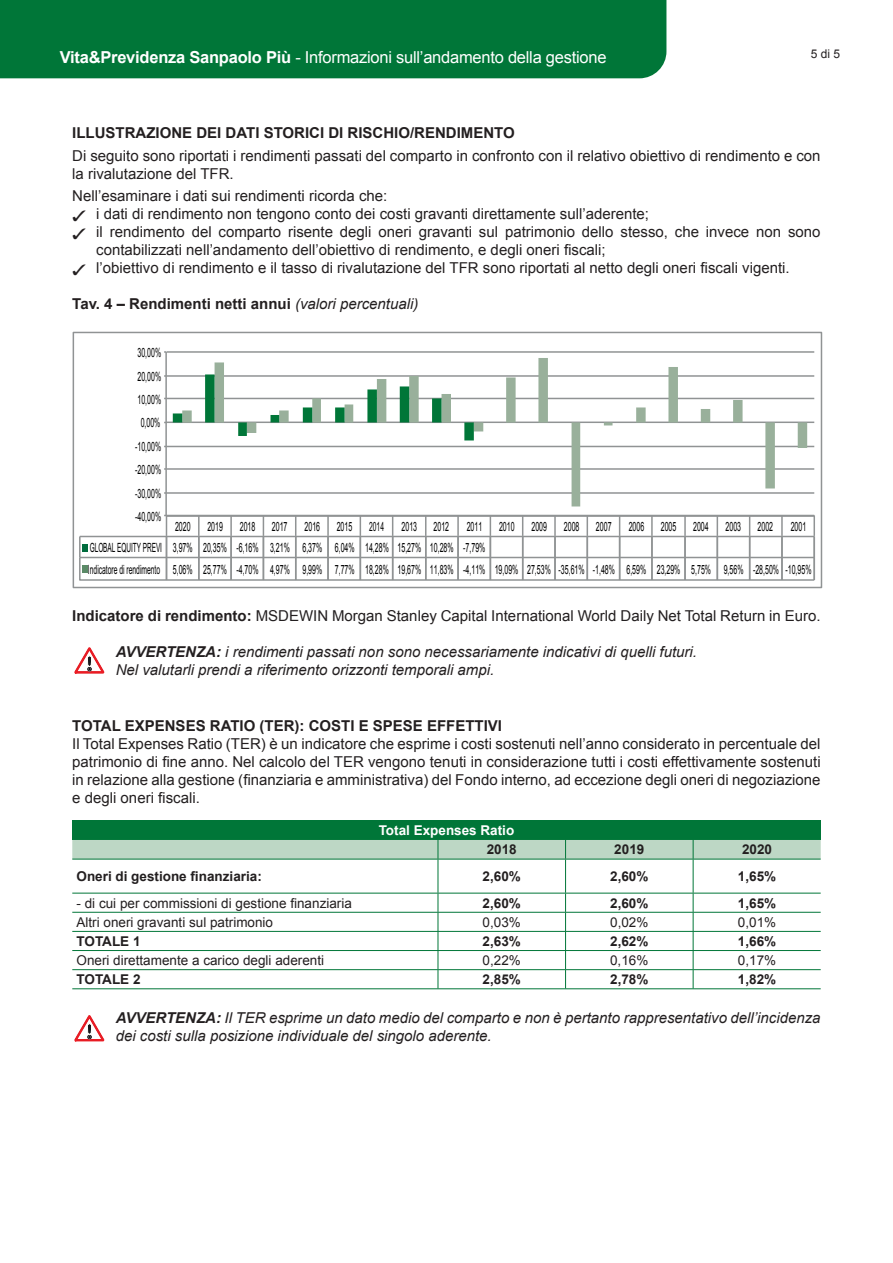
<style>
.page{position:relative;width:893px;height:1263px;background:#fff}
.page>*{position:absolute;margin:0;border:0;box-sizing:border-box;transform-origin:0 0}
.t1{font:16.5px "Arial";letter-spacing:-.015em;color:#fff}
.t2{font:15px/18px "Arial";color:#231f20}
.t3{font:italic 15px/18px "Arial";color:#231f20}
.t4{font:700 15px "Arial";color:#231f20}
.t5{font:13.5px "Arial";color:#231f20}
.t6{font:700 13.5px "Arial";color:#231f20}
.t7{font:700 13.5px "Arial";color:#fff}
.t8{font:12.75px/22px "Arial";color:#000;scale:.55 1}
.t9{font:12.75px "Arial";color:#000;scale:.53 1}
.t10{font:12px "Arial";color:#231f20}
.s1{font-weight:700}
.s2{font-weight:400;font-style:italic}
.s3{font-style:inherit}
</style>
<div class="page">
<svg style="left:72px;top:331px;width:751px;height:258px"></svg>
<svg style="left:182px;top:358px;width:625px;height:148px"></svg>
<svg style="left:173px;top:374px;width:301px;height:66px"></svg>
<div style="left:72px;top:821px;width:749px;height:19px;background:#007638"></div>
<hr style="left:72px;top:859px;width:749px;height:1px;background:#007638">
<hr style="left:72px;top:893px;width:749px;height:1px;background:#007638">
<hr style="left:72px;top:912px;width:749px;height:1px;background:#007638">
<hr style="left:72px;top:931px;width:749px;height:1px;background:#007638">
<hr style="left:72px;top:950px;width:749px;height:1px;background:#007638">
<hr style="left:72px;top:969px;width:749px;height:1px;background:#007638">
<hr style="left:72px;top:988px;width:749px;height:1px;background:#007638">
<hr style="left:438px;top:859px;width:1px;height:34px;background:#007638">
<svg style="left:438px;top:893px;width:1px;height:95px"></svg>
<div style="left:72px;top:840px;width:749px;height:19px;background:#bdd7c5"></div>
<hr style="left:565px;top:859px;width:1px;height:34px;background:#007638">
<svg style="left:565px;top:893px;width:1px;height:95px"></svg>
<hr style="left:693px;top:859px;width:1px;height:34px;background:#007638">
<svg style="left:693px;top:893px;width:1px;height:95px"></svg>
<div style="left:0;top:0;width:666px;height:78px;background:#007638"></div>
<svg style="left:75px;top:647px;width:29px;height:26px"></svg>
<div style="left:87px;top:656px;width:5px;height:10px;background:#18171c;border-radius:2px"></div>
<div style="left:87px;top:656px;width:5px;height:11px;border:1px solid #fffef9;border-radius:2px"></div>
<svg style="left:75px;top:1015px;width:29px;height:26px"></svg>
<div style="left:87px;top:1023px;width:5px;height:11px;background:#18171c;border-radius:2px"></div>
<div style="left:87px;top:1023px;width:5px;height:11px;border:1px solid #fffef9;border-radius:2px"></div>
<p class="t1" style="left:60px;top:49px;width:548px"><span class="s1">Vita&amp;Previdenza Sanpaolo Più</span> - Informazioni sull’andamento della gestione</p>
<p class="t10" style="left:811px;top:47px;width:31px">5 di 5</p>
<p class="t4" style="left:72px;top:125px;width:444px">ILLUSTRAZIONE DEI DATI STORICI DI RISCHIO/RENDIMENTO</p>
<p class="t2" style="left:72px;top:147px;width:750px">Di seguito sono riportati i rendimenti passati del comparto in confronto con il relativo obiettivo di rendimento e con la rivalutazione del TFR.</p>
<p class="t2" style="left:72px;top:187px;width:317px">Nell’esaminare i dati sui rendimenti ricorda che:</p>
<p class="t2" style="left:72px;top:205px;width:578px">✓ i dati di rendimento non tengono conto dei costi gravanti direttamente sull’aderente;</p>
<p class="t2" style="left:96px;top:223px;width:726px;text-indent:-24px">✓ il rendimento del comparto risente degli oneri gravanti sul patrimonio dello stesso, che invece non sono contabilizzati nell’andamento dell’obiettivo di rendimento, e degli oneri fiscali;</p>
<p class="t2" style="left:72px;top:259px;width:719px">✓ l’obiettivo di rendimento e il tasso di rivalutazione del TFR sono riportati al netto degli oneri fiscali vigenti.</p>
<p class="t4" style="left:72px;top:295px;width:348px">Tav. 4 – Rendimenti netti annui <span class="s2">(valori percentuali)</span></p>
<p class="t8" style="left:138px;top:342px;width:45px">30,00%</p>
<p class="t8" style="left:138px;top:365px;width:45px">20,00%</p>
<p class="t8" style="left:138px;top:388px;width:45px">10,00%</p>
<p class="t8" style="left:141px;top:412px;width:38px">0,00%</p>
<p class="t8" style="left:135px;top:435px;width:49px">-10,00%</p>
<p class="t8" style="left:135px;top:459px;width:49px">-20,00%</p>
<p class="t8" style="left:135px;top:482px;width:49px">-30,00%</p>
<p class="t8" style="left:135px;top:506px;width:49px">-40,00%</p>
<p class="t8" style="left:175px;top:516px;width:30px">2020</p>
<p class="t8" style="left:207px;top:516px;width:30px">2019</p>
<p class="t8" style="left:240px;top:516px;width:30px">2018</p>
<p class="t8" style="left:272px;top:516px;width:30px">2017</p>
<p class="t8" style="left:305px;top:516px;width:30px">2016</p>
<p class="t8" style="left:337px;top:516px;width:30px">2015</p>
<p class="t9" style="left:369px;top:519px;width:30px">2014</p>
<p class="t8" style="left:402px;top:516px;width:30px">2013</p>
<p class="t8" style="left:434px;top:516px;width:30px">2012</p>
<p class="t8" style="left:467px;top:516px;width:30px">2011</p>
<p class="t8" style="left:499px;top:516px;width:30px">2010</p>
<p class="t8" style="left:531px;top:516px;width:30px">2009</p>
<p class="t8" style="left:564px;top:516px;width:30px">2008</p>
<p class="t8" style="left:596px;top:516px;width:30px">2007</p>
<p class="t8" style="left:629px;top:516px;width:30px">2006</p>
<p class="t8" style="left:661px;top:516px;width:30px">2005</p>
<p class="t8" style="left:693px;top:516px;width:30px">2004</p>
<p class="t8" style="left:726px;top:516px;width:30px">2003</p>
<p class="t8" style="left:758px;top:516px;width:30px">2002</p>
<p class="t8" style="left:791px;top:516px;width:30px">2001</p>
<p class="t8" style="left:88px;top:537px;width:1317px"><span class="s3">GLOBAL EQUITY PREVI</span> 3,97% 20,35% -6,16% 3,21% 6,37% 6,04% 14,28% 15,27% 10,28% -7,79%<br><span class="s3">Indicatore di rendimento</span> 5,06% 25,77% -4,70% 4,97% 9,99% 7,77% 18,28% 19,67% 11,83% -4,11% 19,09% 27,53% -35,61% -1,48% 6,59% 23,29% 5,75% 9,56% -28,50% -10,95%</p>
<p class="t2" style="left:72px;top:607px;width:750px"><span class="s1">Indicatore di rendimento:</span> MSDEWIN Morgan Stanley Capital International World Daily Net Total Return in Euro.</p>
<p class="t3" style="left:116px;top:643px;width:583px"><span class="s1">AVVERTENZA:</span> i rendimenti passati non sono necessariamente indicativi di quelli futuri.<br>Nel valutarli prendi a riferimento orizzonti temporali ampi.</p>
<p class="t4" style="left:72px;top:717px;width:431px">TOTAL EXPENSES RATIO (TER): COSTI E SPESE EFFETTIVI</p>
<p class="t2" style="left:72px;top:735px;width:750px;text-align:justify">Il Total Expenses Ratio (TER) è un indicatore che esprime i costi sostenuti nell’anno considerato in percentuale del patrimonio di fine anno. Nel calcolo del TER vengono tenuti in considerazione tutti i costi effettivamente sostenuti in relazione alla gestione (finanziaria e amministrativa) del Fondo interno, ad eccezione degli oneri di negoziazione e degli oneri fiscali.</p>
<p class="t7" style="left:379px;top:823px;width:137px">Total Expenses Ratio</p>
<p class="t6" style="left:487px;top:842px;width:32px">2018</p>
<p class="t6" style="left:614px;top:842px;width:32px">2019</p>
<p class="t6" style="left:742px;top:842px;width:32px">2020</p>
<p class="t6" style="left:77px;top:869px;width:187px">Oneri di gestione finanziaria:</p>
<p class="t6" style="left:483px;top:869px;width:40px">2,60%</p>
<p class="t6" style="left:610px;top:869px;width:40px">2,60%</p>
<p class="t6" style="left:738px;top:869px;width:40px">1,65%</p>
<p class="t5" style="left:77px;top:895px;width:277px">- di cui per commissioni di gestione finanziaria</p>
<p class="t6" style="left:483px;top:895px;width:40px">2,60%</p>
<p class="t6" style="left:610px;top:895px;width:40px">2,60%</p>
<p class="t6" style="left:738px;top:895px;width:40px">1,65%</p>
<p class="t5" style="left:77px;top:914px;width:198px">Altri oneri gravanti sul patrimonio</p>
<p class="t5" style="left:483px;top:914px;width:40px">0,03%</p>
<p class="t5" style="left:610px;top:914px;width:40px">0,02%</p>
<p class="t5" style="left:738px;top:914px;width:40px">0,01%</p>
<p class="t6" style="left:77px;top:933px;width:66px">TOTALE 1</p>
<p class="t6" style="left:483px;top:933px;width:40px">2,63%</p>
<p class="t6" style="left:610px;top:933px;width:40px">2,62%</p>
<p class="t6" style="left:738px;top:933px;width:40px">1,66%</p>
<p class="t5" style="left:77px;top:953px;width:249px">Oneri direttamente a carico degli aderenti</p>
<p class="t5" style="left:483px;top:953px;width:40px">0,22%</p>
<p class="t5" style="left:610px;top:953px;width:40px">0,16%</p>
<p class="t5" style="left:738px;top:953px;width:40px">0,17%</p>
<p class="t6" style="left:77px;top:972px;width:66px">TOTALE 2</p>
<p class="t6" style="left:483px;top:972px;width:40px">2,85%</p>
<p class="t6" style="left:610px;top:972px;width:40px">2,78%</p>
<p class="t6" style="left:738px;top:972px;width:40px">1,82%</p>
<p class="t3" style="left:116px;top:1009px;width:706px"><span class="s1">AVVERTENZA:</span> Il TER esprime un dato medio del comparto e non è pertanto rappresentativo dell’incidenza dei costi sulla posizione individuale del singolo aderente.</p>
</div>
